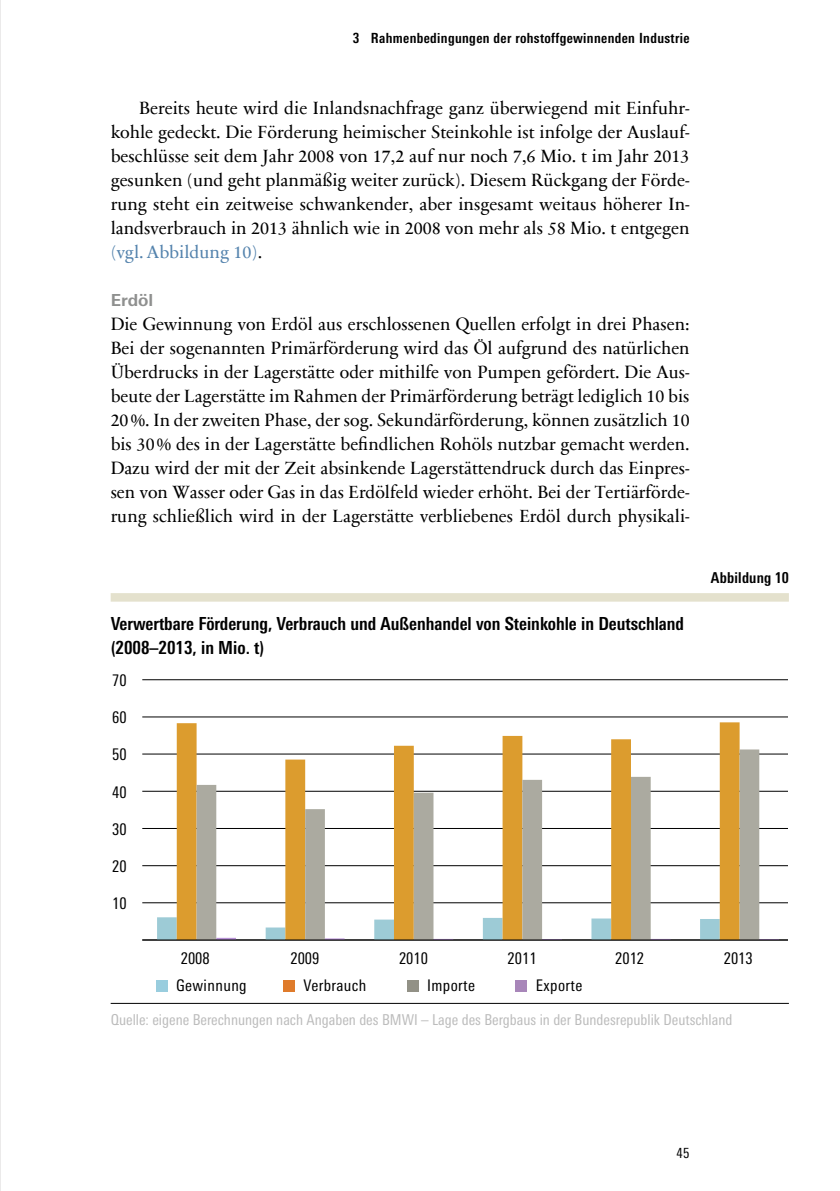
<style>
.page{position:relative;width:840px;height:1191px;background:#fff}
.page>*{position:absolute;margin:0;border:0;box-sizing:border-box;transform-origin:0 0}
.t1{font:18px/24px "Sabon Next Com";color:#000;text-align:justify}
.t2{font:700 condensed 18px/24px "Univers Next Pro";color:#000}
.t3{font:700 16.6px "Univers Next Pro";color:#8f908f}
.t4{font:condensed 16px "Univers Next Pro";letter-spacing:.015em;color:#000}
.t5{font:condensed 15px "Univers Next Pro";color:#bcbcbc}
.t6{font:700 condensed 15px "Univers Next Pro";letter-spacing:.015em;color:#000}
.t7{font:700 condensed 14px "Univers Next Pro";letter-spacing:.025em;color:#000}
.t8{font:condensed 14px "Univers Next Pro";color:#000}
.s1{color:#5483ad}
</style>
<div class="page">
<hr style="left:0;top:0;width:1px;height:1191px;background:#d8d7d7">
<div style="left:111px;top:593px;width:677px;height:8px;background:#e4e1cd"></div>
<hr style="left:111px;top:1003px;width:677px;height:1px;background:#000">
<div style="left:156px;top:980px;width:11px;height:11px;background:#99cdde"></div>
<div style="left:283px;top:980px;width:11px;height:11px;background:#df7b2b"></div>
<div style="left:407px;top:980px;width:11px;height:11px;background:#929186"></div>
<div style="left:515px;top:980px;width:11px;height:11px;background:#a886b9"></div>
<hr style="left:142px;top:902px;width:645px;height:1px;background:#000">
<hr style="left:142px;top:865px;width:645px;height:1px;background:#000">
<hr style="left:142px;top:828px;width:645px;height:1px;background:#000">
<hr style="left:142px;top:791px;width:645px;height:1px;background:#000">
<hr style="left:142px;top:753px;width:645px;height:1px;background:#000">
<hr style="left:142px;top:716px;width:645px;height:1px;background:#000">
<hr style="left:142px;top:679px;width:645px;height:1px;background:#000">
<svg style="left:177px;top:722px;width:562px;height:195px"></svg>
<svg style="left:196px;top:749px;width:562px;height:190px"></svg>
<svg style="left:157px;top:917px;width:562px;height:22px"></svg>
<hr style="left:142px;top:939px;width:645px;height:1px;background:#000">
<p class="t7" style="left:352px;top:30px;width:338px">3 Rahmenbedingungen der rohstoffgewinnenden Industrie</p>
<p class="t1" style="left:111px;top:95px;width:580px;text-indent:28px">Bereits heute wird die Inlandsnachfrage ganz überwiegend mit Einfuhr&shy;kohle gedeckt. Die Förderung heimischer Steinkohle ist infolge der Auslauf&shy;beschlüsse seit dem Jahr 2008 von 17,2 auf nur noch 7,6 Mio. t im Jahr 2013 gesunken (und geht planmäßig weiter zurück). Diesem Rückgang der Förde&shy;rung steht ein zeitweise schwankender, aber insgesamt weitaus höherer In&shy;landsverbrauch in 2013 ähnlich wie in 2008 von mehr als 58 Mio. t entgegen <span class="s1">(vgl. Abbildung 10)</span>.</p>
<p class="t3" style="left:111px;top:290px;width:44px">Erdöl</p>
<p class="t1" style="left:111px;top:311px;width:580px">Die Gewinnung von Erdöl aus erschlossenen Quellen erfolgt in drei Phasen:<br>Bei der sogenannten Primärförderung wird das Öl aufgrund des natürlichen Überdrucks in der Lagerstätte oder mithilfe von Pumpen gefördert. Die Aus&shy;beute der Lagerstätte im Rahmen der Primärförderung beträgt lediglich 10 bis 20%. In der zweiten Phase, der sog. Sekundärförderung, können zusätzlich 10 bis 30% des in der Lagerstätte befindlichen Rohöls nutzbar gemacht werden.<br>Dazu wird der mit der Zeit absinkende Lagerstättendruck durch das Einpres&shy;sen von Wasser oder Gas in das Erdölfeld wieder erhöht. Bei der Tertiärförde&shy;rung schließlich wird in der Lagerstätte verbliebenes Erdöl durch physikali-</p>
<p class="t2" style="left:111px;top:611px;width:574px">Verwertbare Förderung, Verbrauch und Außenhandel von Steinkohle in Deutschland (2008–2013, in Mio. t)</p>
<p class="t4" style="left:112px;top:671px;width:16px">70</p>
<p class="t4" style="left:112px;top:708px;width:16px">60</p>
<p class="t4" style="left:112px;top:745px;width:16px">50</p>
<p class="t4" style="left:112px;top:782px;width:16px">40</p>
<p class="t4" style="left:112px;top:820px;width:16px">30</p>
<p class="t4" style="left:112px;top:857px;width:16px">20</p>
<p class="t4" style="left:112px;top:894px;width:16px">10</p>
<p class="t6" style="left:710px;top:568px;width:79px">Abbildung 10</p>
<p class="t4" style="left:181px;top:949px;width:30px">2008</p>
<p class="t4" style="left:290px;top:949px;width:30px">2009</p>
<p class="t4" style="left:399px;top:949px;width:30px">2010</p>
<p class="t4" style="left:507px;top:949px;width:30px">2011</p>
<p class="t4" style="left:615px;top:949px;width:30px">2012</p>
<p class="t4" style="left:723px;top:949px;width:30px">2013</p>
<p class="t4" style="left:176px;top:976px;width:72px">Gewinnung</p>
<p class="t4" style="left:303px;top:976px;width:64px">Verbrauch</p>
<p class="t4" style="left:427px;top:976px;width:49px">Importe</p>
<p class="t4" style="left:535px;top:976px;width:48px">Exporte</p>
<p class="t5" style="left:111px;top:1011px;width:623px">Quelle: eigene Berechnungen nach Angaben des BMWI – Lage des Bergbaus in der Bundesrepublik Deutschland</p>
<p class="t8" style="left:676px;top:1145px;width:15px">45</p>
</div>
